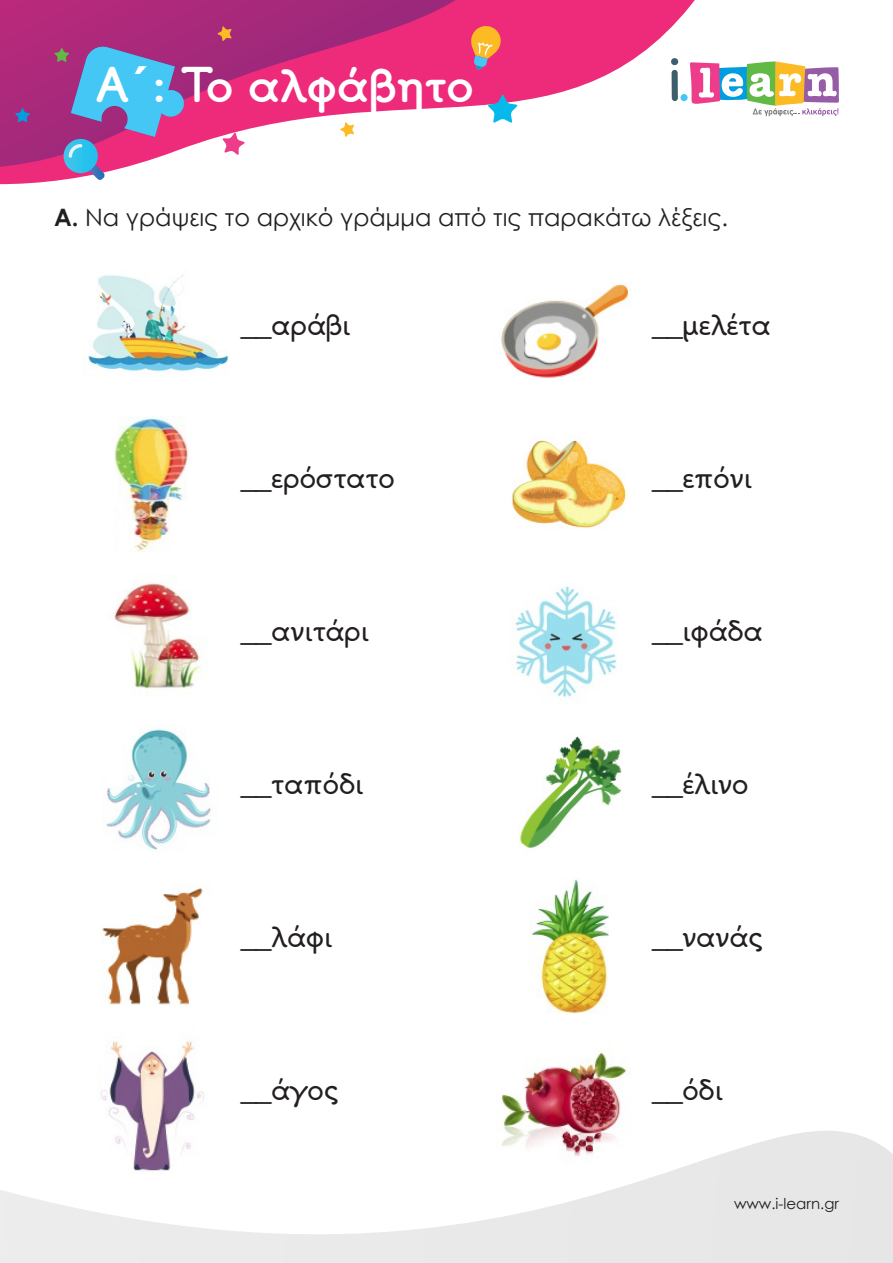
<style>
.page{position:relative;width:893px;height:1263px;background:#fff}
.page>*{position:absolute;margin:0;border:0;box-sizing:border-box;transform-origin:0 0}
.t1{font:700 48px "PF Alfabeta";color:#fff}
.t2{font:30px "PF Alfabeta";color:#231f20}
.t3{font:24px "Century Gothic";color:#231f20}
.t4{font:15px "Century Gothic";color:#231f20}
.s1{font-family:"PF Franklin Gothic"}
.s2{font-weight:700}
</style>
<div class="page">
<svg style="left:532px;top:0;width:163px;height:102px;fill:#ee2a7b"></svg>
<svg style="left:0;top:0;width:532px;height:185px"></svg>
<svg style="left:0;top:1131px;width:893px;height:132px"></svg>
<svg style="left:470px;top:24px;width:32px;height:46px"></svg>
<svg style="left:222px;top:132px;width:23px;height:23px"></svg>
<svg style="left:488px;top:94px;width:30px;height:29px"></svg>
<svg style="left:54px;top:45px;width:131px;height:135px;background:#927fb8"></svg>
<svg style="left:15px;top:108px;width:15px;height:14px"></svg>
<svg style="left:217px;top:26px;width:15px;height:15px"></svg>
<svg style="left:340px;top:122px;width:14px;height:15px"></svg>
<div style="left:680px;top:94px;width:8px;height:7px;background:#45c7f5;border-radius:50%"></div>
<svg style="left:671px;top:58px;width:7px;height:43px"></svg>
<svg style="left:690px;top:61px;width:149px;height:55px"></svg>
<img style="left:88px;top:275px;width:140px;height:97px">
<img style="left:501px;top:284px;width:128px;height:94px">
<img style="left:511px;top:440px;width:116px;height:89px">
<img style="left:114px;top:417px;width:75px;height:135px">
<img style="left:114px;top:583px;width:87px;height:107px">
<img style="left:515px;top:586px;width:102px;height:112px">
<img style="left:106px;top:729px;width:105px;height:121px">
<img style="left:520px;top:736px;width:102px;height:112px">
<img style="left:102px;top:887px;width:102px;height:118px">
<img style="left:532px;top:879px;width:76px;height:135px">
<img style="left:98px;top:1040px;width:123px;height:136px">
<img style="left:496px;top:1052px;width:135px;height:113px">
<h1 class="t1" style="left:95px;top:57px;width:380px">A<span class="s1">΄</span>: Το αλφάβητο</h1>
<p class="t3" style="left:54px;top:201px;width:675px"><span class="s2">Α.</span> Να γράψεις το αρχικό γράμμα από τις παρακάτω λέξεις.</p>
<p class="t2" style="left:241px;top:307px;width:110px">__αράβι</p>
<p class="t2" style="left:652px;top:307px;width:120px">__μελέτα</p>
<p class="t2" style="left:241px;top:460px;width:155px">__ερόστατο</p>
<p class="t2" style="left:652px;top:460px;width:101px">__επόνι</p>
<p class="t2" style="left:241px;top:613px;width:129px">__ανιτάρι</p>
<p class="t2" style="left:652px;top:613px;width:112px">__ιφάδα</p>
<p class="t2" style="left:241px;top:766px;width:123px">__ταπόδι</p>
<p class="t2" style="left:652px;top:766px;width:98px">__έλινο</p>
<p class="t2" style="left:241px;top:919px;width:93px">__λάφι</p>
<p class="t2" style="left:652px;top:919px;width:112px">__νανάς</p>
<p class="t2" style="left:241px;top:1072px;width:98px">__άγος</p>
<p class="t2" style="left:652px;top:1072px;width:72px">__όδι</p>
<p class="t4" style="left:734px;top:1193px;width:106px">www.i-learn.gr</p>
</div>
